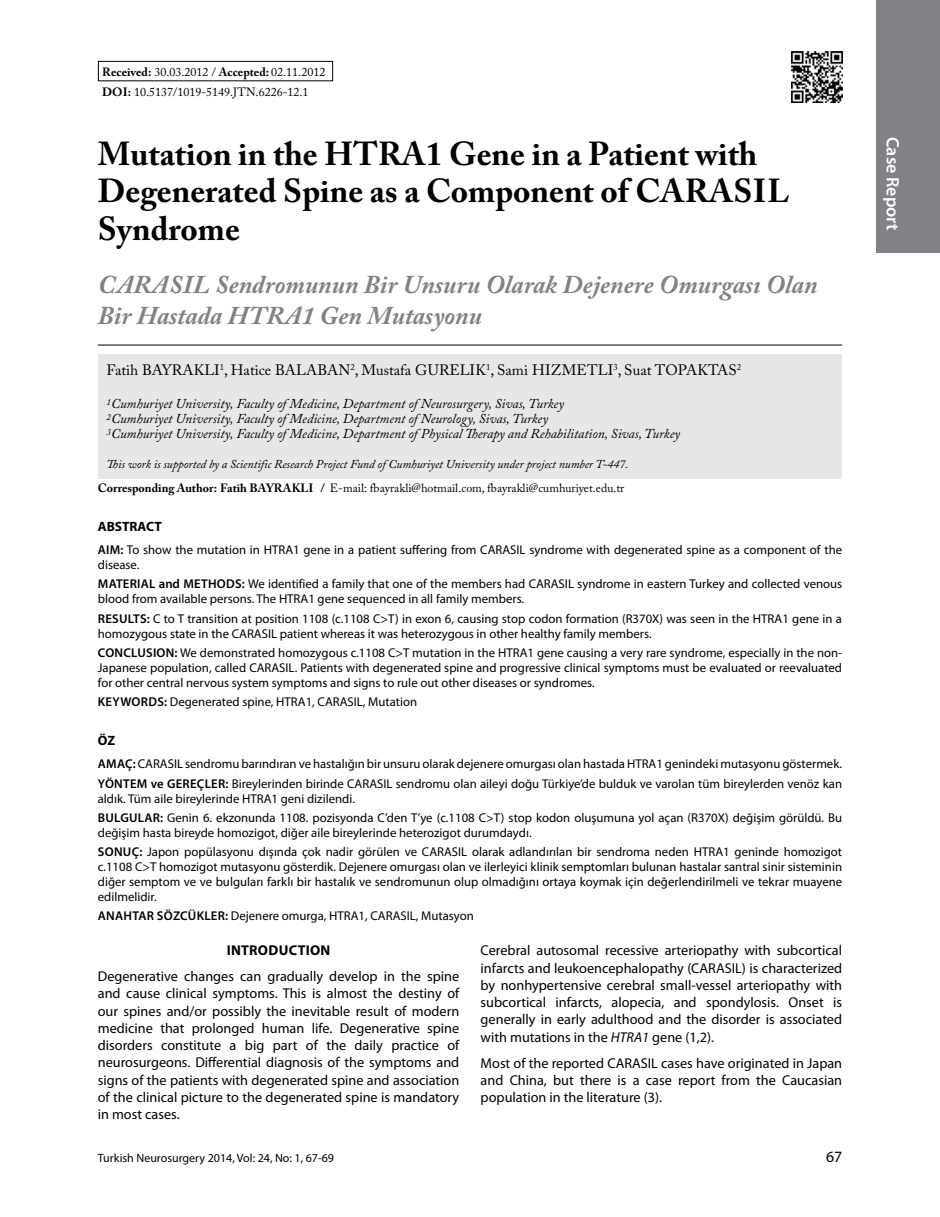
<style>
.page{position:relative;width:940px;height:1217px;background:#fff}
.page>*{position:absolute;margin:0;border:0;box-sizing:border-box;transform-origin:0 0}
.t1{font:700 33px/37.5px "Adobe Caslon Pro";color:#000}
.t2{font:italic 700 25.5px/31.5px "Adobe Caslon Pro";color:#808285}
.t3{font:600 18px "Myriad Pro";color:#fff}
.t4{font:15.75px "Myriad Pro";color:#000}
.t5{font:15px "Adobe Caslon Pro";letter-spacing:.005em;color:#000}
.t6{font:14.25px/17.2px "Myriad Pro";color:#000;text-align:justify}
.t7{font:700 14.25px "Myriad Pro";letter-spacing:.02em;color:#000}
.t8{font:italic 13.5px/15px "Adobe Caslon Pro";color:#000}
.t9{font:700 13.5px "Myriad Pro";color:#000}
.t10{font:12.75px/15px "Myriad Pro";color:#000}
.t11{font:12px/20.2px "Adobe Caslon Pro";color:#000}
.t12{font:italic 12px "Adobe Caslon Pro";color:#000}
.t13{font:12px "Myriad Pro";color:#000}
.t14{font:700 12px "Adobe Caslon Pro";color:#000}
.s1{font-weight:700}
.s2{font-weight:600}
.s3{font-style:italic}
</style>
<div class="page">
<div style="left:876px;top:0;width:64px;height:252px;background:#808285"></div>
<div style="left:98px;top:61px;width:235px;height:20px;border:1px solid #000"></div>
<hr style="left:98px;top:344px;width:744px;height:1px;background:#000">
<div style="left:98px;top:355px;width:744px;height:124px;background:#e6e7e8"></div>
<img style="left:791px;top:51px;width:51px;height:51px">
<p class="t11" style="left:102px;top:61px;width:225px"><span class="s1">Received:</span> 30.03.2012 / <span class="s1">Accepted:</span> 02.11.2012<br><span class="s1">DOI:</span> 10.5137/1019-5149.JTN.6226-12.1</p>
<h1 class="t1" style="left:98px;top:134px;width:661px">Mutation in the HT RA1 Gene in a Patient with<br>Degenerated Spine as a Component of Carasıl<br>Syndrome</h1>
<h2 class="t2" style="left:98px;top:268px;width:37px">Caras</h2>
<h2 class="t2" style="left:98px;top:268px;width:721px;text-indent:85px">ıl Sendromunun Bir Unsuru Olarak Dejenere Omurgası Olan<br>Bir Hastada Htra</h2>
<h2 class="t2" style="left:302px;top:299px;width:182px">1 Gen Mutasyonu</h2>
<p class="t5" style="left:106px;top:361px;width:636px">Fatih Bayraklı<sup>1</sup>, Hatice Balaban <sup>2</sup>, Mustafa Gurelık<sup>1</sup>, Sami Hı zmetlı<sup>3</sup>, Suat Topaktas <sup>2</sup></p>
<p class="t8" style="left:106px;top:396px;width:575px"><sup>1</sup>Cumhuriyet University, Faculty of Medicine, Department of Neurosurgery, Sivas, Turkey<br><sup>2</sup>Cumhuriyet University, Faculty of Medicine, Department of Neurology, Sivas, Turkey<br><sup>3</sup>Cumhuriyet University, Faculty of Medicine, Department of Physical Therapy and Rehabilitation, Sivas, Turkey</p>
<p class="t12" style="left:106px;top:457px;width:523px">This work is supported by a Scientific Research Project Fund of Cumhuriyet University under project number T-447.</p>
<p class="t14" style="left:98px;top:481px;width:169px">Corresponding Author: Fatih Bayraklı</p>
<p class="t11" style="left:321px;top:477px;width:305px"><span class="s1">/</span> E-mail: fbayrakli@hotmail.com, fbayrakli@cumhuriyet.edu.tr</p>
<p class="t9" style="left:98px;top:517px;width:65px">ABSTRACT</p>
<p class="t10" style="left:98px;top:542px;width:746px"><span class="s2">AIM:</span> To show the mutation in HTRA1 gene in a patient suffering from CARASIL syndrome with degenerated spine as a component of the disease.</p>
<p class="t10" style="left:98px;top:576px;width:746px"><span class="s2">MATERIAL AND METHODS:</span> We identified a family that one of the members had CARASIL syndrome in eastern Turkey and collected venous blood from available persons. The HTRA1 gene sequenced in all family members.</p>
<p class="t10" style="left:98px;top:610px;width:745px"><span class="s2">RESULTS:</span> C to T transition at position 1108 (c.1108 C&gt;T) in exon 6, causing stop codon formation (R370X) was seen in the HTRA1 gene in a homozygous state in the CARASIL patient whereas it was heterozygous in other healthy family members.</p>
<p class="t10" style="left:98px;top:644px;width:746px;text-align:justify"><span class="s2">CONCLUSION:</span> We demonstrated homozygous c.1108 C&gt;T mutation in the HTRA1 gene causing a very rare syndrome, especially in the non-Japanese population, called CARASIL. Patients with degenerated spine and progressive clinical symptoms must be evaluated or reevaluated for other central nervous system symptoms and signs to rule out other diseases or syndromes.</p>
<p class="t10" style="left:98px;top:694px;width:321px"><span class="s2">KEYWO RDS:</span> Degenerated spine, HTRA1, CARASIL, Mutation</p>
<p class="t9" style="left:98px;top:731px;width:19px">ÖZ</p>
<p class="t10" style="left:98px;top:754px;width:745px;line-height:19.2px"><span class="s2">AMAÇ:</span> CARASIL sendromu barındıran ve hastalığın bir unsuru olarak dejenere omurgası olan hastada HTRA1 genindeki mutasyonu göstermek.<br><span class="s2">YÖNTEM</span></p>
<p class="t10" style="left:98px;top:775px;width:746px;text-indent:53px"><span class="s2">VE GEREÇLER:</span> Bireylerinden birinde CARASIL sendromu olan aileyi doğu Türkiye’de bulduk ve varolan tüm bireylerden venöz kan aldık. Tüm aile bireylerinde HTRA1 geni dizilendi.</p>
<p class="t10" style="left:98px;top:809px;width:746px"><span class="s2">BULGULAR:</span> Genin 6. ekzonunda 1108. pozisyonda C’den T’ye (c.1108 C&gt;T) stop kodon oluşumuna yol açan (R370X) değişim görüldü. Bu değişim hasta bireyde homozigot, diğer aile bireylerinde heterozigot durumdaydı.</p>
<p class="t10" style="left:98px;top:843px;width:746px;text-align:justify"><span class="s2">SONUÇ:</span> Japon popülasyonu dışında çok nadir görülen ve CARASIL olarak adlandırılan bir sendroma neden HTRA1 geninde homozigot c.1108 C&gt;T homozigot mutasyonu gösterdik. Dejenere omurgası olan ve ilerleyici klinik semptomları bulunan hastalar santral sinir sisteminin diğer semptom ve ve bulguları farklı bir hastalık ve sendromunun olup olmadığını ortaya koymak için değerlendirilmeli ve tekrar muayene edilmelidir.</p>
<p class="t10" style="left:98px;top:908px;width:377px"><span class="s2">ANAHTAR SÖZCÜKLER:</span> Dejenere omurga, HTRA1, CARASIL, Mutasyon</p>
<p class="t7" style="left:227px;top:941px;width:105px">INTRODUCTION</p>
<p class="t6" style="left:98px;top:967px;width:363px">Degenerative changes can gradually develop in the spine and cause clinical symptoms. This is almost the destiny of our spines and/or possibly the inevitable result of modern medicine that prolonged human life. Degenerative spine disorders constitute a big part of the daily practice of neurosurgeons. Differential diagnosis of the symptoms and signs of the patients with degenerated spine and association of the clinical picture to the degenerated spine is mandatory in most cases.</p>
<p class="t6" style="left:480px;top:941px;width:363px">Cerebral autosomal recessive arteriopathy with subcortical infarcts and leukoencephalopathy (CARASIL) is characterized by nonhypertensive cerebral small-vessel arteriopathy with subcortical infarcts, alopecia, and spondylosis. Onset is generally in early adulthood and the disorder is associated with mutations in the <span class="s3">HTRA1</span> gene (1,2).</p>
<p class="t6" style="left:480px;top:1053px;width:363px">Most of the reported CARASIL cases have originated in Japan and China, but there is a case report from the Caucasian population in the literature (3).</p>
<p class="t13" style="left:98px;top:1149px;width:238px">Turkish Neurosurgery 2014, Vol: 24, No: 1, 67-69</p>
<p class="t4" style="left:826px;top:1146px;width:18px">67</p>
<h3 class="t3" style="left:904px;top:137px;width:95px;rotate:90deg">CASE REPORT</h3>
</div>
